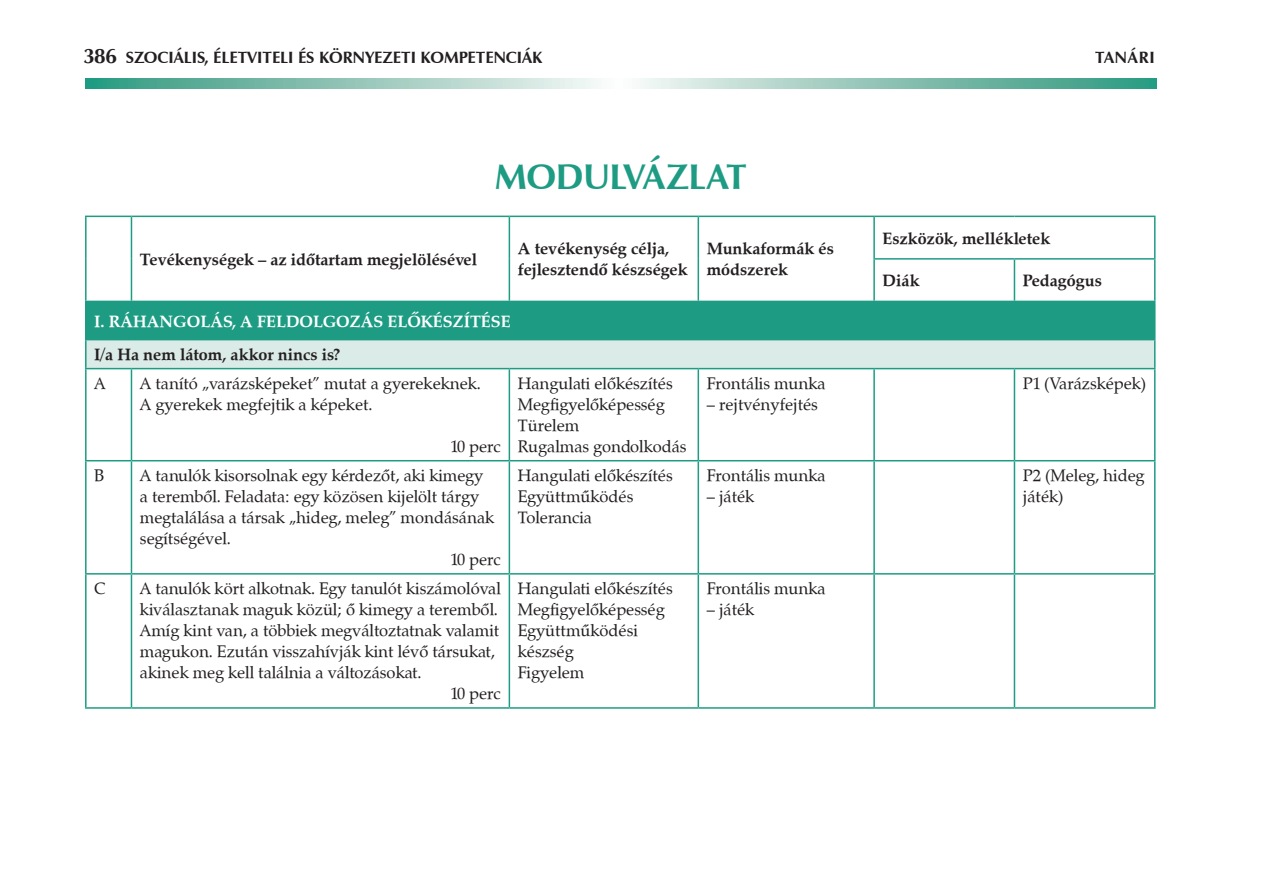
<style>
.page{position:relative;width:1263px;height:893px;background:#fff}
.page>*{position:absolute;margin:0;border:0;box-sizing:border-box;transform-origin:0 0}
.t1{font:700 36px "Zapf Humanist 601 PFL";letter-spacing:-.015em;color:#1d9c83}
.t2{font:16.5px/21px "Zapf Calligraphic 801 PFL";color:#231f20}
.t3{font:700 16.5px/21px "Zapf Calligraphic 801 PFL";color:#231f20}
.t4{font:700 16.5px "Zapf Humanist 601 PFL";color:#231f20}
.t5{font:700 16.5px "Zapf Calligraphic 801 PFL";color:#fff}
.s1{font-size:21px}
</style>
<div class="page">
<svg style="left:85px;top:78px;width:1072px;height:11px"></svg>
<div style="left:86px;top:301px;width:1069px;height:39px;background:#1d9c83"></div>
<div style="left:86px;top:340px;width:1069px;height:29px;background:#dbebe7"></div>
<hr style="left:85px;top:302px;width:2px;height:37px;background:#1d9c83">
<hr style="left:85px;top:339px;width:46px;height:1px;background:#1d9c83">
<hr style="left:85px;top:340px;width:2px;height:28px;background:#1d9c83">
<svg style="left:1154px;top:340px;width:1px;height:28px"></svg>
<hr style="left:85px;top:368px;width:46px;height:1px;background:#1d9c83">
<hr style="left:85px;top:369px;width:2px;height:91px;background:#1d9c83">
<hr style="left:131px;top:368px;width:378px;height:1px;background:#1d9c83">
<hr style="left:131px;top:369px;width:1px;height:91px;background:#1d9c83">
<hr style="left:509px;top:368px;width:189px;height:1px;background:#1d9c83">
<hr style="left:509px;top:369px;width:1px;height:91px;background:#1d9c83">
<hr style="left:698px;top:368px;width:176px;height:1px;background:#1d9c83">
<hr style="left:697px;top:369px;width:2px;height:91px;background:#1d9c83">
<hr style="left:874px;top:368px;width:140px;height:1px;background:#1d9c83">
<hr style="left:873px;top:369px;width:2px;height:91px;background:#1d9c83">
<hr style="left:1014px;top:368px;width:141px;height:1px;background:#1d9c83">
<hr style="left:1014px;top:369px;width:1px;height:91px;background:#1d9c83">
<hr style="left:1154px;top:369px;width:1px;height:91px;background:#1d9c83">
<hr style="left:85px;top:460px;width:46px;height:1px;background:#1d9c83">
<hr style="left:85px;top:461px;width:2px;height:112px;background:#1d9c83">
<hr style="left:131px;top:460px;width:378px;height:1px;background:#1d9c83">
<hr style="left:131px;top:461px;width:1px;height:112px;background:#1d9c83">
<hr style="left:509px;top:460px;width:189px;height:1px;background:#1d9c83">
<hr style="left:509px;top:461px;width:1px;height:112px;background:#1d9c83">
<hr style="left:698px;top:460px;width:176px;height:1px;background:#1d9c83">
<hr style="left:697px;top:461px;width:2px;height:112px;background:#1d9c83">
<hr style="left:874px;top:460px;width:140px;height:1px;background:#1d9c83">
<hr style="left:873px;top:461px;width:2px;height:112px;background:#1d9c83">
<hr style="left:1014px;top:460px;width:141px;height:1px;background:#1d9c83">
<hr style="left:1014px;top:461px;width:1px;height:112px;background:#1d9c83">
<hr style="left:1154px;top:461px;width:1px;height:112px;background:#1d9c83">
<hr style="left:85px;top:573px;width:46px;height:2px;background:#1d9c83">
<hr style="left:85px;top:575px;width:2px;height:132px;background:#1d9c83">
<hr style="left:131px;top:573px;width:378px;height:2px;background:#1d9c83">
<hr style="left:131px;top:575px;width:1px;height:132px;background:#1d9c83">
<hr style="left:509px;top:573px;width:189px;height:2px;background:#1d9c83">
<hr style="left:509px;top:575px;width:1px;height:132px;background:#1d9c83">
<hr style="left:698px;top:573px;width:176px;height:2px;background:#1d9c83">
<hr style="left:697px;top:575px;width:2px;height:132px;background:#1d9c83">
<hr style="left:874px;top:573px;width:140px;height:2px;background:#1d9c83">
<hr style="left:873px;top:575px;width:2px;height:132px;background:#1d9c83">
<hr style="left:1014px;top:573px;width:141px;height:2px;background:#1d9c83">
<hr style="left:1014px;top:575px;width:1px;height:132px;background:#1d9c83">
<hr style="left:1154px;top:575px;width:1px;height:132px;background:#1d9c83">
<hr style="left:85px;top:707px;width:46px;height:2px;background:#1d9c83">
<hr style="left:131px;top:707px;width:378px;height:2px;background:#1d9c83">
<hr style="left:509px;top:707px;width:189px;height:2px;background:#1d9c83">
<hr style="left:698px;top:707px;width:176px;height:2px;background:#1d9c83">
<hr style="left:874px;top:707px;width:140px;height:2px;background:#1d9c83">
<hr style="left:1014px;top:707px;width:141px;height:2px;background:#1d9c83">
<hr style="left:85px;top:216px;width:46px;height:1px;background:#1d9c83">
<hr style="left:85px;top:217px;width:2px;height:42px;background:#1d9c83">
<hr style="left:131px;top:216px;width:378px;height:1px;background:#1d9c83">
<hr style="left:131px;top:217px;width:1px;height:42px;background:#1d9c83">
<hr style="left:509px;top:216px;width:189px;height:1px;background:#1d9c83">
<hr style="left:509px;top:217px;width:1px;height:42px;background:#1d9c83">
<hr style="left:698px;top:216px;width:176px;height:1px;background:#1d9c83">
<hr style="left:697px;top:217px;width:2px;height:42px;background:#1d9c83">
<hr style="left:85px;top:259px;width:2px;height:42px;background:#1d9c83">
<hr style="left:131px;top:259px;width:1px;height:42px;background:#1d9c83">
<hr style="left:509px;top:259px;width:1px;height:42px;background:#1d9c83">
<hr style="left:697px;top:259px;width:2px;height:42px;background:#1d9c83">
<hr style="left:85px;top:301px;width:46px;height:1px;background:#1d9c83">
<hr style="left:874px;top:216px;width:140px;height:1px;background:#1d9c83">
<hr style="left:873px;top:217px;width:2px;height:41px;background:#1d9c83">
<hr style="left:1014px;top:216px;width:141px;height:1px;background:#1d9c83">
<hr style="left:1154px;top:217px;width:1px;height:41px;background:#1d9c83">
<hr style="left:873px;top:258px;width:141px;height:2px;background:#1d9c83">
<hr style="left:873px;top:260px;width:2px;height:41px;background:#1d9c83">
<hr style="left:1014px;top:258px;width:141px;height:2px;background:#1d9c83">
<hr style="left:1014px;top:260px;width:1px;height:41px;background:#1d9c83">
<hr style="left:1154px;top:260px;width:1px;height:41px;background:#1d9c83">
<p class="t4" style="left:83px;top:47px;width:61px"><span class="s1">386</span> SZOCIÁLIS</p>
<p class="t4" style="left:204px;top:47px;width:18px">, ÉLETVITELI</p>
<p class="t4" style="left:298px;top:47px;width:32px">ÉS KÖRNYEZETI</p>
<p class="t4" style="left:420px;top:47px;width:9px">KOMPETENCIÁKTAN</p>
<p class="t4" style="left:1128px;top:47px;width:29px">ÁRI</p>
<h1 class="t1" style="left:495px;top:154px;width:254px">MODULVÁZLAT</h1>
<p class="t3" style="left:140px;top:249px;width:339px">Tevékenységek – az időtartam megjelölésével</p>
<p class="t3" style="left:518px;top:238px;width:171px">A tevékenység célja, fejlesztendő készségek</p>
<p class="t3" style="left:707px;top:238px;width:129px">Munkaformák és módszerek</p>
<p class="t5" style="left:94px;top:311px;width:416px">I. Ráhangolás, a feldolgozás előkészítése</p>
<p class="t3" style="left:94px;top:344px;width:248px">I/a Ha nem látom, akkor nincs is?</p>
<p class="t2" style="left:94px;top:373px;width:13px">A</p>
<p class="t2" style="left:140px;top:373px;width:342px">A tanító „varázsképeket” mutat a gyerekeknek.<br>A gyerekek megfejtik a képeket.</p>
<p class="t2" style="left:451px;top:436px;width:52px">10 perc</p>
<p class="t2" style="left:94px;top:465px;width:12px">B</p>
<p class="t2" style="left:140px;top:465px;width:345px">A tanulók kisorsolnak egy kérdezőt, aki kimegy</p>
<p class="t2" style="left:140px;top:486px;width:341px">a teremből. Feladata: egy közösen kijelölt tárgy</p>
<p class="t2" style="left:140px;top:507px;width:356px">megtalálása a társak „hideg, meleg” mondásának</p>
<p class="t2" style="left:140px;top:528px;width:92px">segítségével.</p>
<p class="t2" style="left:451px;top:549px;width:52px">10 perc</p>
<p class="t2" style="left:94px;top:578px;width:13px">C</p>
<p class="t2" style="left:140px;top:578px;width:362px">A tanulók kört alkotnak. Egy tanulót kiszámolóval</p>
<p class="t2" style="left:140px;top:599px;width:359px">kiválasztanak maguk közül; ő kimegy a teremből.</p>
<p class="t2" style="left:140px;top:620px;width:361px">Amíg kint van, a többiek megváltoztatnak valamit</p>
<p class="t2" style="left:140px;top:641px;width:356px">magukon. Ezután visszahívják kint lévő társukat,</p>
<p class="t2" style="left:140px;top:662px;width:283px">akinek meg kell találnia a változásokat.</p>
<p class="t2" style="left:451px;top:683px;width:52px">10 perc</p>
<p class="t2" style="left:518px;top:373px;width:170px">Hangulati előkészítés<br>Megfigyelőképesség<br>Türelem<br>Rugalmas gondolkodás</p>
<p class="t2" style="left:707px;top:373px;width:120px">Frontális munka</p>
<p class="t2" style="left:707px;top:394px;width:113px">– rejtvényfejtés</p>
<p class="t2" style="left:518px;top:465px;width:156px">Hangulati előkészítés<br>Együttműködés<br>Tolerancia</p>
<p class="t2" style="left:707px;top:465px;width:120px">Frontális munka</p>
<p class="t2" style="left:707px;top:486px;width:49px">– játék</p>
<p class="t2" style="left:518px;top:578px;width:156px">Hangulati előkészítés<br>Megfigyelőképesség<br>Együttműködési készség<br>Figyelem</p>
<p class="t2" style="left:707px;top:578px;width:120px">Frontális munka</p>
<p class="t2" style="left:707px;top:599px;width:49px">– játék</p>
<p class="t3" style="left:883px;top:227px;width:169px">Eszközök, mellékletek</p>
<p class="t3" style="left:883px;top:270px;width:38px">Diák</p>
<p class="t3" style="left:1023px;top:270px;width:80px">Pedagógus</p>
<p class="t2" style="left:1023px;top:373px;width:125px">P1 (Varázsképek)</p>
<p class="t2" style="left:1023px;top:465px;width:123px">P2 (Meleg, hideg játék)</p>
</div>
